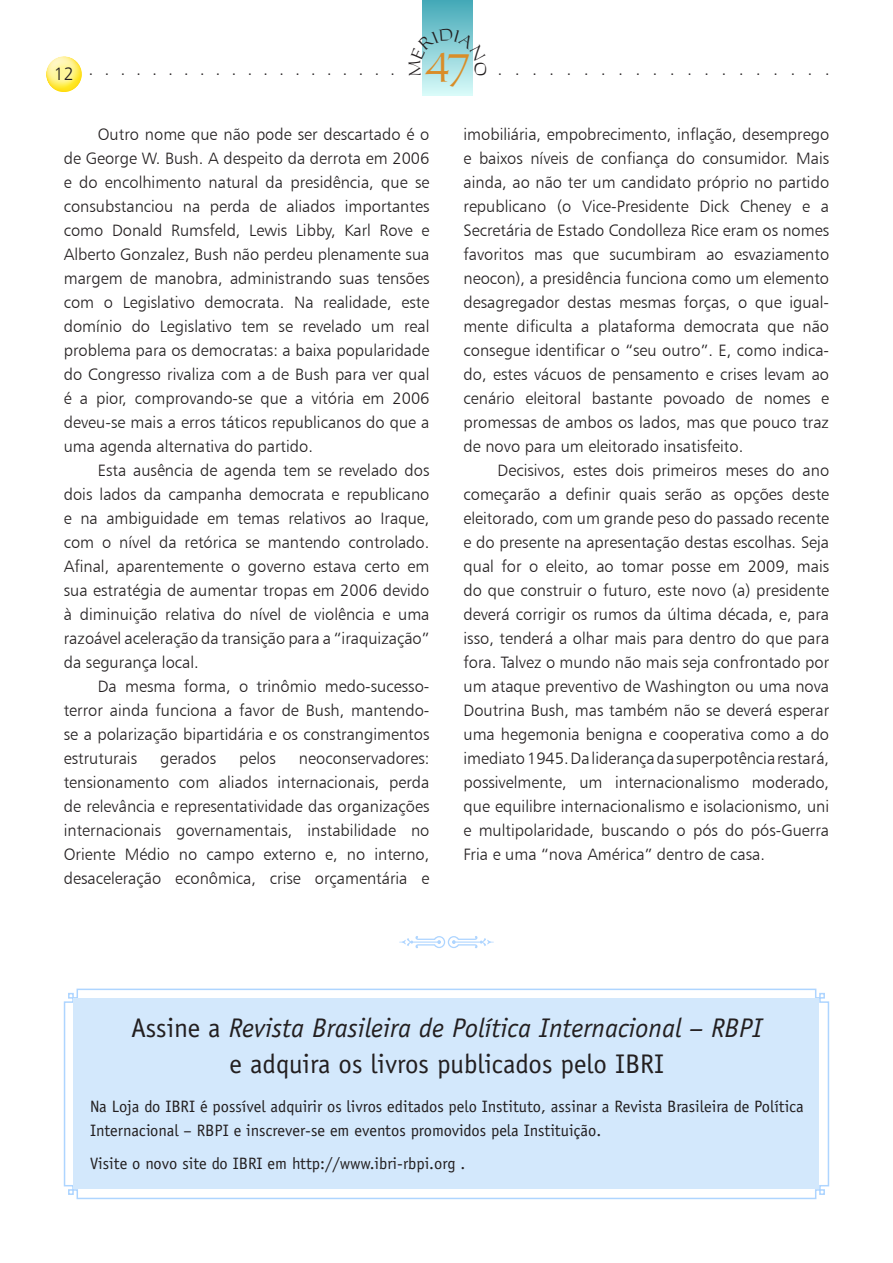
<style>
.page{position:relative;width:893px;height:1263px;background:#fff}
.page>*{position:absolute;margin:0;border:0;box-sizing:border-box;transform-origin:0 0}
.t1{font:36.9px "Carleton Normal";color:#d98d28}
.t2{font:italic 27px "Officina Sans";color:#231f20}
.t3{font:27px "Officina Sans";color:#231f20}
._05_corpo_do_texto{font:16.5px/24px "Humanist 777 BT Light B";color:#231f20;text-align:justify}
.t4{font:16.5px/24px "Officina Sans";color:#231f20}
.t5{font:15px "Times";color:#231f20}
.s1{font-family:"Humanist 777 BT Light B";font-size:18px}
.s2{font-style:normal}
</style>
<div class="page">
<svg style="left:423px;top:0;width:50px;height:96px;background:#88ced5"></svg>
<div style="left:46px;top:56px;width:37px;height:38px;background:#fff101;opacity:.75"></div>
<svg style="left:63px;top:988px;width:767px;height:212px"></svg>
<div style="left:74px;top:998px;width:745px;height:191px;background:#d3e8fc"></div>
<svg style="left:422px;top:28px;width:51px;height:48px;background:#94d5db"></svg>
<p class="t5" style="left:54px;top:62px;width:342px"><span class="s1">12</span> ....................</p>
<h1 class="t1" style="left:424px;top:46px;width:48px">47</h1>
<p class="t5" style="left:498px;top:61px;width:332px">....................</p>
<p class="_05_corpo_do_texto" style="left:64px;top:122px;width:367px;text-indent:34px">Outro nome que não pode ser descartado é o de George W. Bush. A despeito da derrota em 2006 e do encolhimento natural da presidência, que se consubstanciou na perda de aliados importantes como Donald Rumsfeld, Lewis Libby, Karl Rove e Alberto Gonzalez, Bush não perdeu plenamente sua margem de manobra, administrando suas tensões com o Legislativo democrata. Na realidade, este domínio do Legislativo tem se revelado um real problema para os democratas: a baixa popularidade do Congresso rivaliza com a de Bush para ver qual é a pior, comprovando-se que a vitória em 2006 deveu-se mais a erros táticos republicanos do que a uma agenda alternativa do partido.</p>
<p class="_05_corpo_do_texto" style="left:64px;top:458px;width:367px;text-indent:34px">Esta ausência de agenda tem se revelado dos dois lados da campanha democrata e republicano e na ambiguidade em temas relativos ao Iraque, com o nível da retórica se mantendo controlado.<br>Afinal, aparentemente o governo estava certo em sua estratégia de aumentar tropas em 2006 devido à diminuição relativa do nível de violência e uma razoável aceleração da transição para a “iraquização” da segurança local.</p>
<p class="_05_corpo_do_texto" style="left:64px;top:674px;width:367px;text-indent:34px">Da mesma forma, o trinômio medo-sucesso&shy;terror ainda funciona a favor de Bush, mantendo&shy;se a polarização bipartidária e os constrangimentos estruturais</p>
<p class="_05_corpo_do_texto" style="left:64px;top:746px;width:367px;text-indent:235px">neoconservadores: tensionamento com aliados internacionais, perda de relevância e representatividade das organizações internacionais governamentais, instabilidade no Oriente Médio no campo externo e, no interno, desaceleração econômica, crise orçamentária e</p>
<p class="_05_corpo_do_texto" style="left:160px;top:746px;width:57px">gerados</p>
<p class="_05_corpo_do_texto" style="left:239px;top:746px;width:38px">pelos</p>
<p class="_05_corpo_do_texto" style="left:463px;top:122px;width:367px">imobiliária, empobrecimento, inflação, desemprego e baixos níveis de confiança do consumidor. Mais ainda, ao não ter um candidato próprio no partido republicano (o Vice-Presidente Dick Cheney e a Secretária de Estado Condolleza Rice eram os nomes favoritos mas que sucumbiram ao esvaziamento neocon), a presidência funciona como um elemento desagregador destas mesmas forças, o que igual&shy;mente dificulta a plataforma democrata que não consegue identificar o “seu outro”. E, como indica&shy;do, estes vácuos de pensamento e crises levam ao cenário eleitoral bastante povoado de nomes e promessas de ambos os lados, mas que pouco traz de novo para um eleitorado insatisfeito.</p>
<p class="_05_corpo_do_texto" style="left:463px;top:458px;width:367px;text-indent:34px">Decisivos, estes dois primeiros meses do ano começarão a definir quais serão as opções deste eleitorado, com um grande peso do passado recente e do presente na apresentação destas escolhas. Seja qual for o eleito, ao tomar posse em 2009, mais do que construir o futuro, este novo (a) presidente deverá corrigir os rumos da última década, e, para isso, tenderá a olhar mais para dentro do que para fora. Talvez o mundo não mais seja confrontado por um ataque preventivo de Washington ou uma nova Doutrina Bush, mas também não se deverá esperar uma hegemonia benigna e cooperativa como a do imediato 1945. Da liderança da superpotência restará, possivelmente, um internacionalismo moderado, que equilibre internacionalismo e isolacionismo, uni e multipolaridade, buscando o pós do pós-Guerra Fria e uma “nova América” dentro de casa.</p>
<p class="t2" style="left:131px;top:1012px;width:633px"><span class="s2">Assine a</span> Revista Brasileira de Política Internacional – RBPI</p>
<p class="t3" style="left:230px;top:1048px;width:436px">e adquira os livros publicados pelo IBRI</p>
<p class="t4" style="left:90px;top:1094px;width:715px">Na Loja do IBRI é possível adquirir os livros editados pelo Instituto, assinar a Revista Brasileira de Política<br>Internacional – RBPI e inscrever-se em eventos promovidos pela Instituição.</p>
<p class="t4" style="left:90px;top:1151px;width:377px">Visite o novo site do IBRI em http://www.ibri-rbpi.org .</p>
</div>
